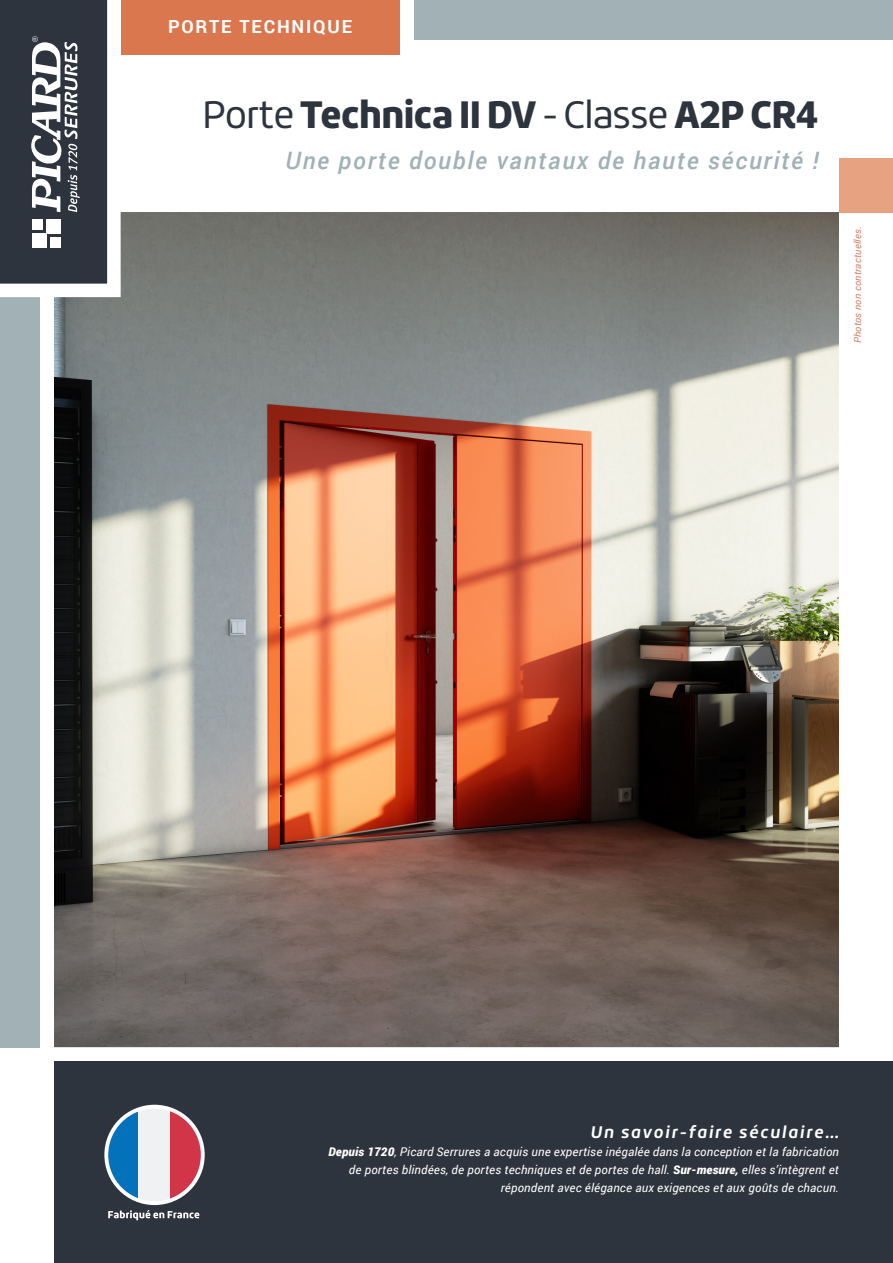
<style>
.page{position:relative;width:893px;height:1263px;background:#fff}
.page>*{position:absolute;margin:0;border:0;box-sizing:border-box;transform-origin:0 0}
.t1{font:900 37.5px "Roihu";letter-spacing:-.03em;color:#2e343d}
.t2{font:italic 500 24px "Roboto";letter-spacing:.075em;color:#a2b1b6}
.t3{font:700 18px "Roboto";letter-spacing:.1em;color:#fff}
.t4{font:italic 700 16.5px "Roihu";letter-spacing:.1em;color:#fff}
.t5{font:italic 12px/18px "Roboto";letter-spacing:.015em;color:#fff;text-align:right}
.t6{font:italic 9.75px "Roboto";letter-spacing:.02em;color:#d4816d}
.s1{font-weight:400}
.s2{font-weight:900}
</style>
<div class="page">
<div style="left:54px;top:1061px;width:839px;height:202px;background:#2e343d"></div>
<div style="left:839px;top:158px;width:54px;height:54px;background:#e6a281"></div>
<div style="left:414px;top:0;width:479px;height:40px;background:#a2b1b6"></div>
<div style="left:0;top:262px;width:40px;height:785px;background:#a2b1b6"></div>
<svg style="left:0;top:0;width:127px;height:298px"></svg>
<img style="left:54px;top:212px;width:785px;height:835px">
<div style="left:138px;top:1107px;width:32px;height:96px;background:#eff1f3"></div>
<svg style="left:170px;top:1107px;width:32px;height:96px;fill:#d23547"></svg>
<svg style="left:107px;top:1107px;width:31px;height:96px;fill:#0372ba"></svg>
<div style="left:104px;top:1105px;width:101px;height:100px;border:4px solid #fff;border-radius:50%"></div>
<svg style="left:108px;top:1210px;width:91px;height:10px"></svg>
<div style="left:121px;top:0;width:278px;height:54px;background:#da774e"></div>
<p class="t3" style="left:168px;top:14px;width:186px">PORTE TECHNIQUE</p>
<p class="t1" style="left:202px;top:93px;width:618px"><span class="s1">Porte</span> Technica II DV <span class="s1">- Classe</span> A2P CR4</p>
<p class="t2" style="left:286px;top:144px;width:535px">Une porte double vantaux de haute sécurité !</p>
<p class="t6" style="left:851px;top:343px;width:118px;rotate:-90deg">Photos non contractuelles.</p>
<h3 class="t4" style="left:590px;top:1123px;width:250px">Un savoir-faire séculaire…</h3>
<p class="t5" style="left:328px;top:1142px;width:512px"><span class="s2">Depuis 1720</span>, Picard Serrures a acquis une expertise inégalée dans la conception et la fabrication de portes blindées, de portes techniques et de portes de hall. <span class="s2">Sur-mesure,</span> elles s’intègrent et répondent avec élégance aux exigences et aux goûts de chacun.</p>
</div>
